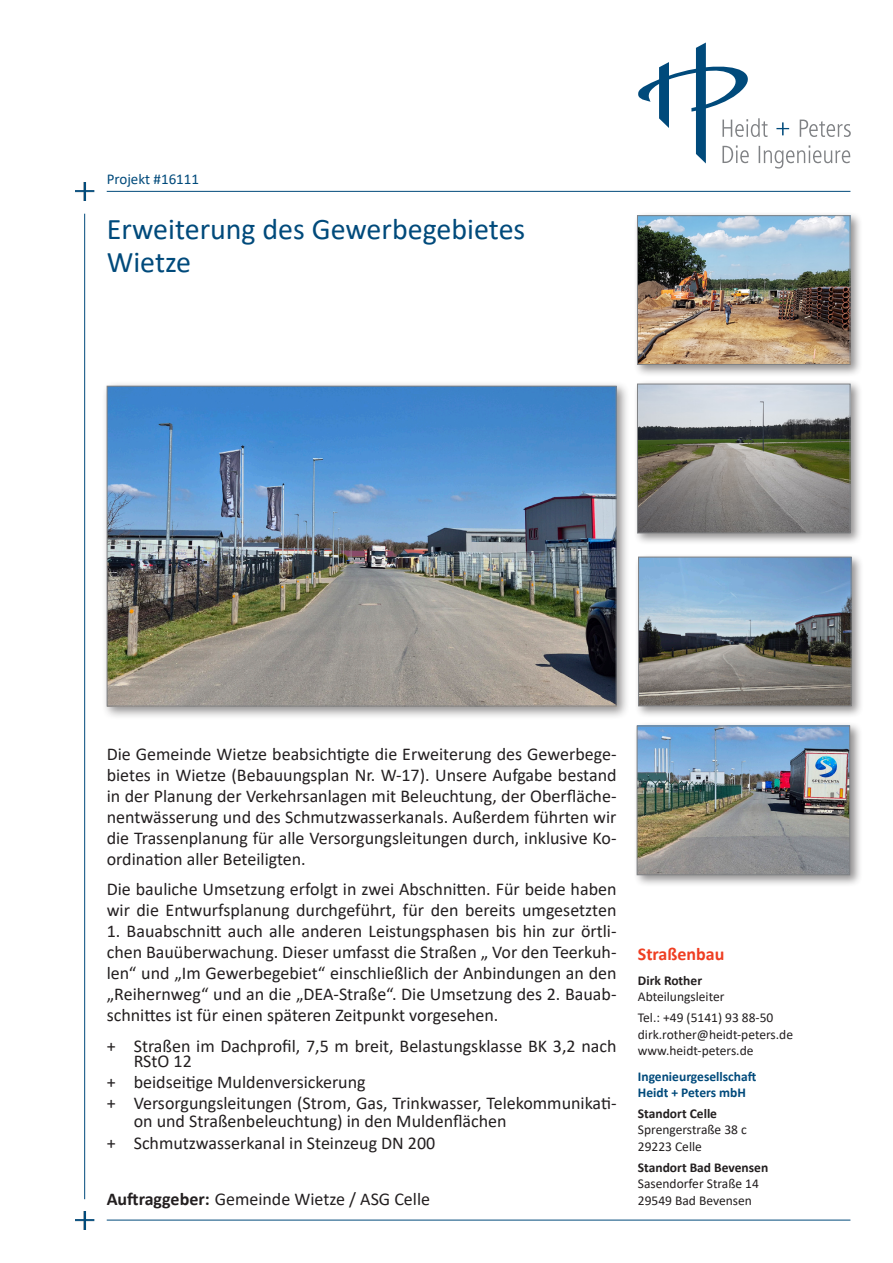
<style>
.page{position:relative;width:893px;height:1263px;background:#fff}
.page>*{position:absolute;margin:0;border:0;box-sizing:border-box;transform-origin:0 0}
.HPI_Titel{font:30px "Calibri";color:#004a7b}
.HPI_Fließtext_normal{font:18px/21px "Calibri";color:#231f20}
.t1{font:700 18px "Calibri";color:#ef3e22}
.HPI_Projektnummer{font:15px "Calibri";color:#004a7b}
.t2{font:13.5px/16.5px "Calibri";color:#231f20}
.t3{font:700 13.5px "Calibri";color:#231f20}
.t4{font:700 13.5px/16.5px "Calibri";color:#004a7b}
.s1{font-weight:700}
</style>
<div class="page">
<svg style="left:638px;top:42px;width:213px;height:127px"></svg>
<img style="left:76px;top:182px;width:18px;height:19px">
<hr style="left:107px;top:191px;width:743px;height:1px;background:#004a7b">
<img style="left:76px;top:1211px;width:18px;height:19px">
<hr style="left:107px;top:1220px;width:743px;height:1px;background:#004a7b">
<hr style="left:84px;top:214px;width:1px;height:985px;background:#004a7b">
<div style="left:633px;top:380px;width:230px;height:166px;background:#231f20;opacity:.5"></div>
<img style="left:639px;top:386px;width:209px;height:145px">
<div style="left:637px;top:384px;width:213px;height:149px;border:1px solid #808285"></div>
<div style="left:102px;top:381px;width:528px;height:339px;background:#231f20;opacity:.5"></div>
<img style="left:109px;top:388px;width:506px;height:316px">
<div style="left:107px;top:386px;width:510px;height:320px;border:1px solid #808285"></div>
<div style="left:633px;top:211px;width:230px;height:166px;background:#231f20;opacity:.5"></div>
<img style="left:639px;top:217px;width:209px;height:146px">
<div style="left:637px;top:215px;width:213px;height:150px;border:1px solid #808285"></div>
<div style="left:633px;top:721px;width:230px;height:166px;background:#231f20;opacity:.5"></div>
<img style="left:639px;top:727px;width:209px;height:146px">
<div style="left:637px;top:725px;width:213px;height:150px;border:1px solid #808285"></div>
<div style="left:634px;top:553px;width:230px;height:165px;background:#231f20;opacity:.5"></div>
<img style="left:640px;top:559px;width:209px;height:145px">
<div style="left:638px;top:557px;width:213px;height:149px;border:1px solid #808285"></div>
<p class="HPI_Projektnummer" style="left:107px;top:169px;width:94px">Projekt #16111</p>
<p class="HPI_Titel" style="left:107px;top:208px;width:420px">Erweiterung des Gewerbegebietes</p>
<p class="HPI_Titel" style="left:107px;top:241px;width:86px">Wietze</p>
<p class="HPI_Fließtext_normal" style="left:107px;top:743px;width:511px;text-align:justify">Die Gemeinde Wietze beabsichtigte die Erweiterung des Gewerbege&shy;bietes in Wietze (Bebauungsplan Nr. W-17). Unsere Aufgabe bestand in der Planung der Verkehrsanlagen mit Beleuchtung, der Oberfläche&shy;nentwässerung und des Schmutzwasserkanals. Außerdem führten wir die Trassenplanung für alle Versorgungsleitungen durch, inklusive Ko&shy;ordination aller Beteiligten.</p>
<p class="HPI_Fließtext_normal" style="left:107px;top:878px;width:511px">Die bauliche Umsetzung erfolgt in zwei Abschnitten. Für beide haben wir die Entwurfsplanung durchgeführt, für den bereits umgesetzten</p>
<p class="HPI_Fließtext_normal" style="left:107px;top:920px;width:511px;text-align:justify">1. Bauabschnitt auch alle anderen Leistungsphasen bis hin zur örtli&shy;chen Bauüberwachung. Dieser umfasst die Straßen „ Vor den Teerkuh&shy;len“ und „Im Gewerbegebiet“ einschließlich der Anbindungen an den „Reihernweg“ und an die „DEA-Straße“. Die Umsetzung des 2. Bauab&shy;schnittes ist für einen späteren Zeitpunkt vorgesehen.</p>
<p class="HPI_Fließtext_normal" style="left:134px;top:1038px;width:484px;line-height:15px;text-indent:-27px">+ Straßen im Dachprofil, 7,5 m breit, Belastungsklasse BK 3,2 nach<br>RStO 12</p>
<p class="HPI_Fließtext_normal" style="left:107px;top:1071px;width:260px">+ beidseitige Muldenversickerung</p>
<p class="HPI_Fließtext_normal" style="left:134px;top:1094px;width:484px;line-height:18px;text-indent:-27px">+ Versorgungsleitungen (Strom, Gas, Trinkwasser, Telekommunikati&shy;on und Straßenbeleuchtung) in den Muldenflächen</p>
<p class="HPI_Fließtext_normal" style="left:107px;top:1132px;width:330px">+ Schmutzwasserkanal in Steinzeug DN 200</p>
<p class="HPI_Fließtext_normal" style="left:107px;top:1187px;width:325px"><span class="s1">Auftraggeber:</span> Gemeinde Wietze / ASG Celle</p>
<p class="t1" style="left:638px;top:941px;width:88px">Straßenbau</p>
<p class="t3" style="left:638px;top:971px;width:66px">Dirk Rother</p>
<p class="t2" style="left:638px;top:988px;width:88px">Abteilungsleiter</p>
<p class="t2" style="left:638px;top:1009px;width:137px">Tel.: +49 (5141) 93 88-50</p>
<p class="t2" style="left:638px;top:1026px;width:157px">dirk.rother@heidt-peters.de</p>
<p class="t2" style="left:638px;top:1042px;width:117px">www.heidt-peters.de</p>
<p class="t4" style="left:638px;top:1067px;width:120px">Ingenieurgesellschaft<br>Heidt + Peters mbH</p>
<p class="t3" style="left:638px;top:1104px;width:81px">Standort Celle</p>
<p class="t2" style="left:638px;top:1121px;width:110px">Sprengerstraße 38 c<br>29223 Celle</p>
<p class="t3" style="left:638px;top:1157px;width:132px">Standort Bad Bevensen</p>
<p class="t2" style="left:638px;top:1175px;width:123px">Sasendorfer Straße 14<br>29549 Bad Bevensen</p>
</div>
